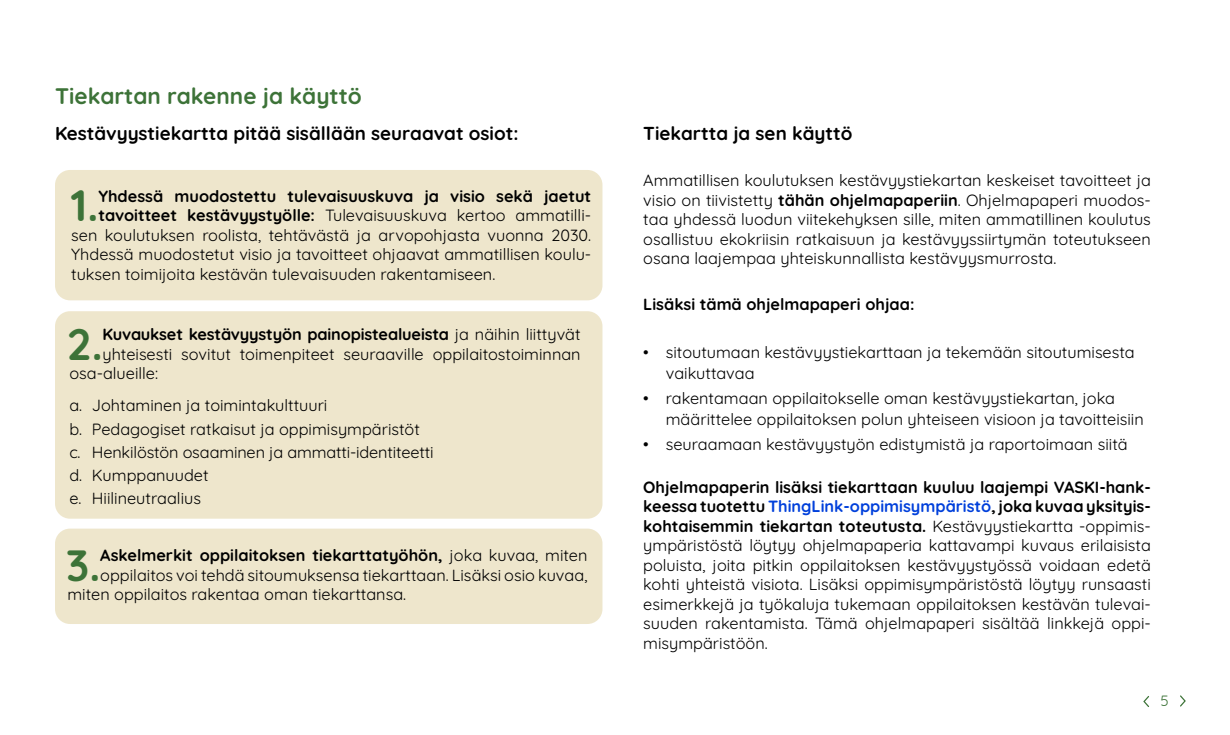
<style>
.page{position:relative;width:1230px;height:735px;background:#fff}
.page>*{position:absolute;margin:0;border:0;box-sizing:border-box;transform-origin:0 0}
.t1{font:300 44px "Quicksand";color:#3d7338}
.t2{font:300 22.5px "Quicksand";color:#3d7338}
.t3{font:300 18.75px "Quicksand";color:#000}
.t4{font:300 16.25px/19.5px "Quicksand";color:#000}
.t5{font:300 15px "Quicksand";color:#3d7338}
.s1{color:#0040db}
</style>
<div class="page">
<svg style="left:1180px;top:695px;width:6px;height:12px"></svg>
<svg style="left:1143px;top:696px;width:7px;height:11px"></svg>
<div style="left:55px;top:170px;width:548px;height:130px;background:#eee6cc;border-radius:15px"></div>
<div style="left:55px;top:529px;width:548px;height:95px;background:#eee6cc;border-radius:15px"></div>
<div style="left:55px;top:311px;width:548px;height:208px;background:#eee6cc;border-radius:15px"></div>
<h2 class="t2" style="left:55px;top:85px;width:309px">Tiekartan rakenne ja käyttö</h2>
<p class="t3" style="left:55px;top:123px;width:465px">Kestävyystiekartta pitää sisällään seuraavat osiot:</p>
<h1 class="t1" style="left:70px;top:182px;width:30px">1.</h1>
<p class="t4" style="left:98px;top:186px;width:494px">Yhdessä muodostettu tulevaisuuskuva ja visio sekä jaetut</p>
<p class="t4" style="left:98px;top:206px;width:494px">tavoitteet kestävyystyölle: Tulevaisuuskuva kertoo ammatilli-</p>
<p class="t4" style="left:71px;top:225px;width:521px">sen koulutuksen roolista, tehtävästä ja arvopohjasta vuonna 2030.</p>
<p class="t4" style="left:71px;top:245px;width:521px">Yhdessä muodostetut visio ja tavoitteet ohjaavat ammatillisen koulu-</p>
<p class="t4" style="left:71px;top:264px;width:426px">tuksen toimijoita kestävän tulevaisuuden rakentamiseen.</p>
<h1 class="t1" style="left:67px;top:321px;width:37px">2.</h1>
<p class="t4" style="left:102px;top:325px;width:480px">Kuvaukset kestävyystyön painopistealueista ja näihin liittyvät</p>
<p class="t4" style="left:102px;top:345px;width:480px">yhteisesti sovitut toimenpiteet seuraaville oppilaitostoiminnan</p>
<p class="t4" style="left:69px;top:364px;width:90px">osa-alueille:</p>
<p class="t4" style="left:69px;top:395px;width:366px;line-height:23px">a. Johtaminen ja toimintakulttuuri<br>b. Pedagogiset ratkaisut ja oppimisympäristöt c. Henkilöstön osaaminen ja ammatti-identiteetti d. Kumppanuudet<br>e. Hiilineutraalius</p>
<h1 class="t1" style="left:66px;top:542px;width:36px">3.</h1>
<p class="t4" style="left:100px;top:546px;width:489px">Askelmerkit oppilaitoksen tiekarttatyöhön, joka kuvaa, miten</p>
<p class="t4" style="left:100px;top:566px;width:489px">oppilaitos voi tehdä sitoumuksensa tiekarttaan. Lisäksi osio kuvaa,</p>
<p class="t4" style="left:68px;top:585px;width:340px">miten oppilaitos rakentaa oman tiekarttansa.</p>
<p class="t3" style="left:643px;top:123px;width:211px">Tiekartta ja sen käyttö</p>
<p class="t4" style="left:643px;top:171px;width:509px;text-align:justify">Ammatillisen koulutuksen kestävyystiekartan keskeiset tavoitteet ja visio on tiivistetty tähän ohjelmapaperiin. Ohjelmapaperi muodos&shy;taa yhdessä luodun viitekehyksen sille, miten ammatillinen koulutus osallistuu ekokriisin ratkaisuun ja kestävyyssiirtymän toteutukseen osana laajempaa yhteiskunnallista kestävyysmurrosta.</p>
<p class="t4" style="left:643px;top:295px;width:273px">Lisäksi tämä ohjelmapaperi ohjaa:</p>
<p class="t4" style="left:666px;top:342px;width:470px;line-height:21.2px;text-indent:-22px">• sitoutumaan kestävyystiekarttaan ja tekemään sitoutumisesta vaikuttavaa</p>
<p class="t4" style="left:666px;top:388px;width:480px;line-height:21.2px;text-indent:-22px">• rakentamaan oppilaitokselle oman kestävyystiekartan, joka määrittelee oppilaitoksen polun yhteiseen visioon ja tavoitteisiin</p>
<p class="t4" style="left:643px;top:435px;width:486px">• seuraamaan kestävyystyön edistymistä ja raportoimaan siitä</p>
<p class="t4" style="left:643px;top:477px;width:509px;text-align:justify">Ohjelmapaperin lisäksi tiekarttaan kuuluu laajempi VASKI-hank&shy;keessa tuotettu <span class="s1">ThingLink-oppimisympäristö</span>, joka kuvaa yksityis&shy;kohtaisemmin tiekartan toteutusta. Kestävyystiekartta -oppimis&shy;ympäristöstä löytyy ohjelmapaperia kattavampi kuvaus erilaisista poluista, joita pitkin oppilaitoksen kestävyystyössä voidaan edetä kohti yhteistä visiota. Lisäksi oppimisympäristöstä löytyy runsaasti esimerkkejä ja työkaluja tukemaan oppilaitoksen kestävän tulevai&shy;suuden rakentamista. Tämä ohjelmapaperi sisältää linkkejä oppi&shy;misympäristöön.</p>
<p class="t5" style="left:1161px;top:693px;width:10px">5</p>
</div>
